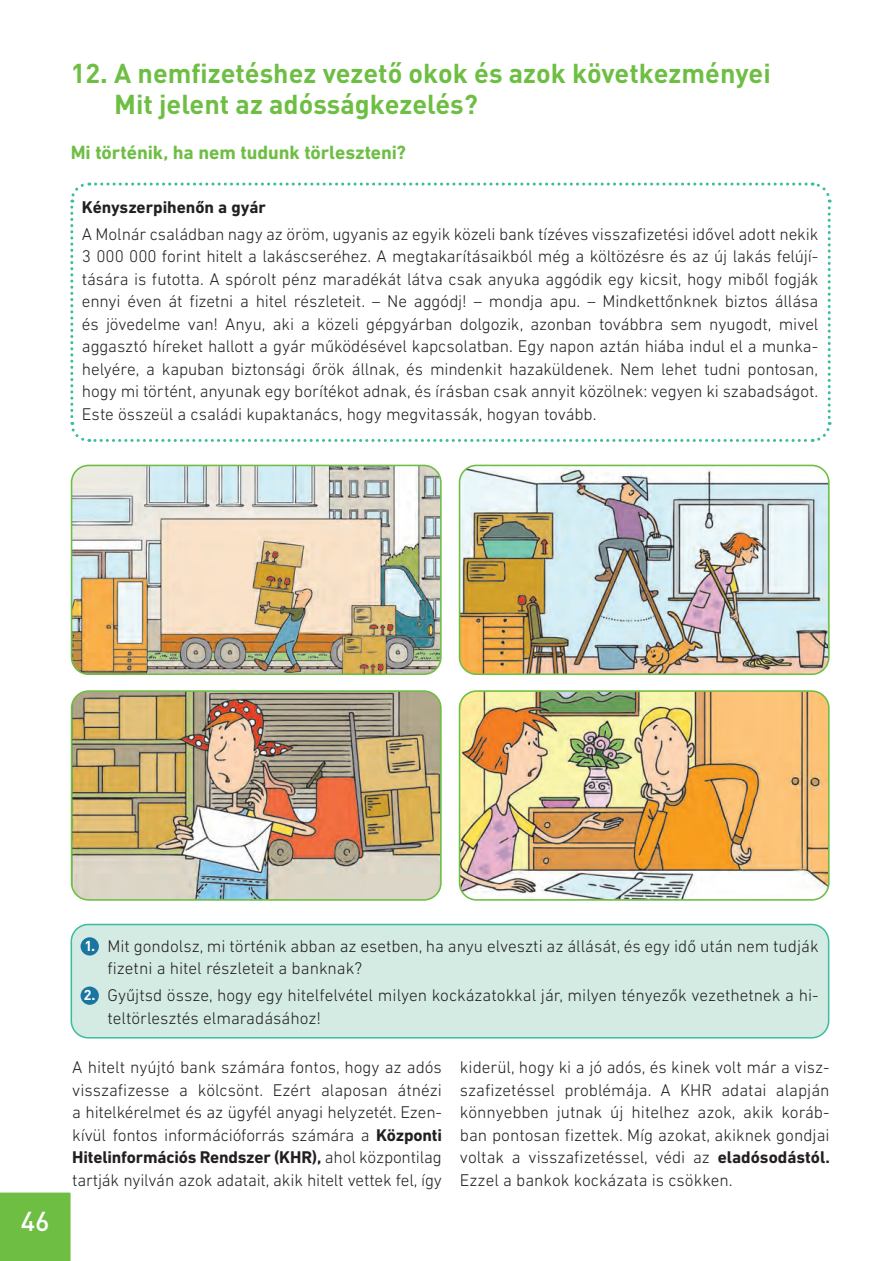
<style>
.page{position:relative;width:893px;height:1261px;background:#fff}
.page>*{position:absolute;margin:0;border:0;box-sizing:border-box;transform-origin:0 0}
.t1{font:700 27px/31.5px "DIN Pro";color:#6ebe44}
.t2{font:500 27px "DIN Pro";color:#fff}
.t3{font:700 19.5px "DIN Next LT Pro";letter-spacing:-.005em;color:#6ebe44}
.t4{font:300 17.25px/22.5px "DIN Next LT Pro";color:#231f20;text-align:justify}
.t5{font:700 17.25px "DIN Next LT Pro";color:#231f20}
.s1{font-family:"DIN Pro";font-weight:700;font-size:14.25px;color:#fff}
.s2{font-weight:700}
</style>
<div class="page">
<svg style="left:70px;top:182px;width:762px;height:260px"></svg>
<img style="left:72px;top:465px;width:369px;height:209px">
<div style="left:71px;top:465px;width:370px;height:210px;border:2px solid #6ebe44;border-radius:17px"></div>
<img style="left:461px;top:465px;width:367px;height:209px">
<div style="left:458px;top:465px;width:371px;height:210px;border:2px solid #6ebe44;border-radius:17px"></div>
<img style="left:461px;top:693px;width:367px;height:205px">
<div style="left:458px;top:690px;width:371px;height:211px;border:2px solid #6ebe44;border-radius:17px"></div>
<img style="left:72px;top:693px;width:369px;height:205px">
<div style="left:71px;top:690px;width:370px;height:211px;border:2px solid #6ebe44;border-radius:17px"></div>
<div style="left:71px;top:924px;width:757px;height:114px;background:#d3ebe2;border-radius:17px"></div>
<div style="left:81px;top:937px;width:18px;height:18px;background:#1a75a1;border-radius:50%"></div>
<div style="left:81px;top:986px;width:18px;height:19px;background:#1a75a1;border-radius:50%"></div>
<div style="left:71px;top:924px;width:758px;height:114px;border:2px solid #3abd9d;border-radius:17px"></div>
<div style="left:0;top:1192px;width:71px;height:69px;background:#6ebe44"></div>
<h1 class="t1" style="left:114px;top:56px;width:658px;text-indent:-43px">12. A nemfizetéshez vezető okok és azok következményei<br>Mit jelent az adósságkezelés?</h1>
<p class="t3" style="left:71px;top:141px;width:337px">Mi történik, ha nem tudunk törleszteni?</p>
<p class="t5" style="left:82px;top:197px;width:185px">Kényszerpihenőn a gyár</p>
<p class="t4" style="left:82px;top:223px;width:738px">A Molnár családban nagy az öröm, ugyanis az egyik közeli bank tízéves visszafizetési idővel adott nekik 3 000 000 forint hitelt a lakáscseréhez. A megtakarításaikból még a költözésre és az új lakás felújí&shy;tására is futotta. A spórolt pénz maradékát látva csak anyuka aggódik egy kicsit, hogy miből fogják ennyi éven át fizetni a hitel részleteit. – Ne aggódj! – mondja apu. – Mindkettőnknek biztos állása és jövedelme van! Anyu, aki a közeli gépgyárban dolgozik, azonban továbbra sem nyugodt, mivel aggasztó híreket hallott a gyár működésével kapcsolatban. Egy napon aztán hiába indul el a munka&shy;helyére, a kapuban biztonsági őrök állnak, és mindenkit hazaküldenek. Nem lehet tudni pontosan, hogy mi történt, anyunak egy borítékot adnak, és írásban csak annyit közölnek: vegyen ki szabadságot.<br>Este összeül a családi kupaktanács, hogy megvitassák, hogyan tovább.</p>
<h1 class="t2" style="left:21px;top:1203px;width:30px">46</h1>
<p class="t4" style="left:107px;top:934px;width:712px;text-indent:-23px"><span class="s1">1.</span> Mit gondolsz, mi történik abban az esetben, ha anyu elveszti az állását, és egy idő után nem tudják fizetni a hitel részleteit a banknak?</p>
<p class="t4" style="left:107px;top:984px;width:712px;text-indent:-24px"><span class="s1">2.</span> Gyűjtsd össze, hogy egy hitelfelvétel milyen kockázatokkal jár, milyen tényezők vezethetnek a hi&shy;teltörlesztés elmaradásához!</p>
<p class="t4" style="left:72px;top:1056px;width:371px">A hitelt nyújtó bank számára fontos, hogy az adós visszafizesse a kölcsönt. Ezért alaposan átnézi a hitelkérelmet és az ügyfél anyagi helyzetét. Ezen&shy;kívül fontos információforrás számára a <span class="s2">Központi Hitelinformációs Rendszer (KHR),</span> ahol központilag tartják nyilván azok adatait, akik hitelt vettek fel, így</p>
<p class="t4" style="left:460px;top:1056px;width:371px">kiderül, hogy ki a jó adós, és kinek volt már a visz&shy;szafizetéssel problémája. A KHR adatai alapján könnyebben jutnak új hitelhez azok, akik koráb&shy;ban pontosan fizettek. Míg azokat, akiknek gondjai voltak a visszafizetéssel, védi az <span class="s2">eladósodástól.<br></span>Ezzel a bankok kockázata is csökken.</p>
</div>
